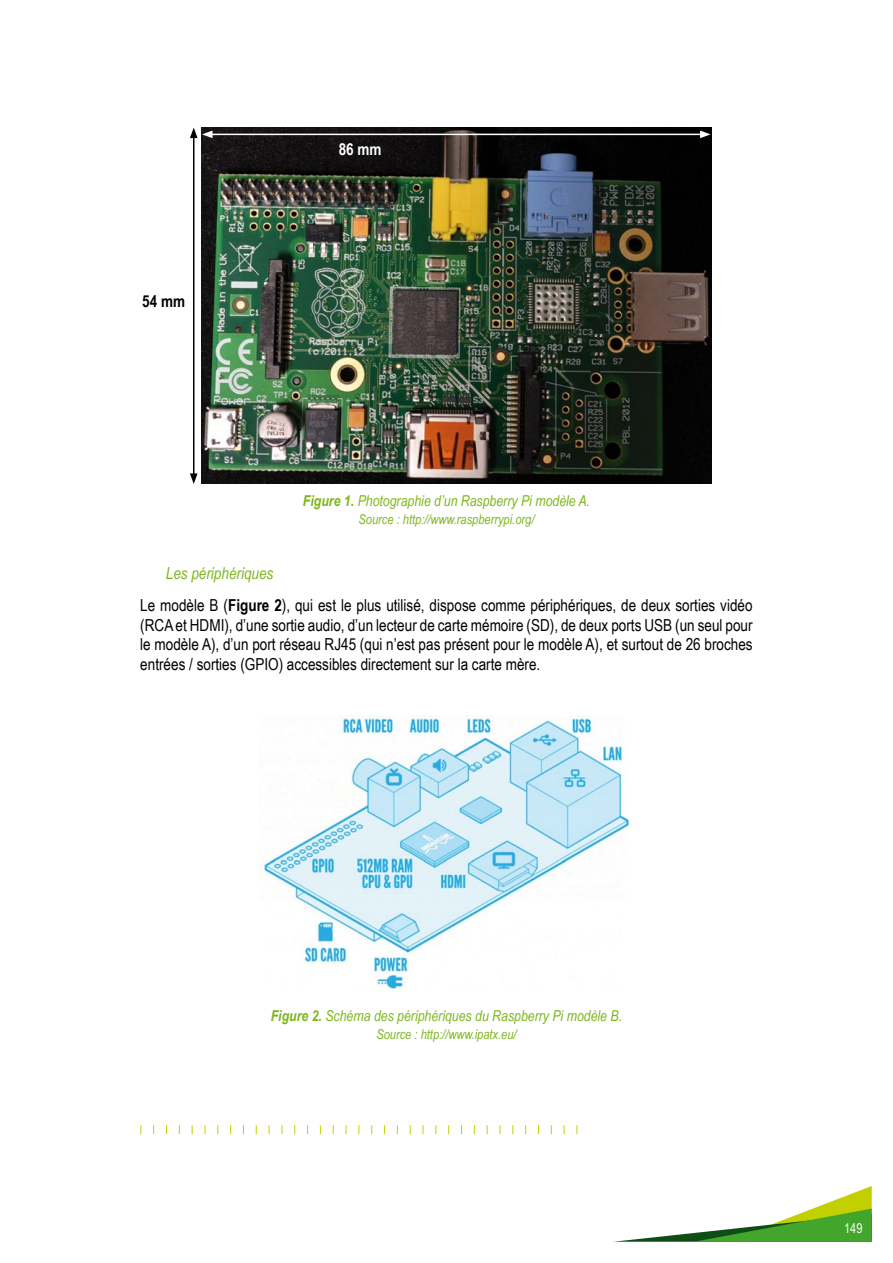
<style>
.page{position:relative;width:893px;height:1263px;background:#fff}
.page>*{position:absolute;margin:0;border:0;box-sizing:border-box;transform-origin:0 0}
.para1{font:16.5px/19.5px "Arial Narrow";color:#000;text-align:justify}
._2_42_2{font:italic 16.5px "Arial Narrow";color:#7db61c}
.t1{font:700 16.5px "Arial Narrow";color:#000}
.t2{font:700 16.5px "Arial Narrow";color:#fff}
.legende{font:italic 15px "Arial Narrow";color:#7db61c}
.legende-2{font:italic 13.5px "Arial Narrow";color:#7db61c}
.t3{font:13.5px "Arial Narrow";color:#fff}
.s1{font-weight:700}
</style>
<div class="page">
<svg style="left:614px;top:1186px;width:258px;height:56px"></svg>
<svg style="left:345px;top:1125px;width:2px;height:9px"></svg>
<svg style="left:422px;top:1125px;width:2px;height:9px"></svg>
<img style="left:201px;top:128px;width:510px;height:356px">
<hr style="left:193px;top:136px;width:1px;height:340px;background:#000">
<svg style="left:190px;top:473px;width:8px;height:11px"></svg>
<hr style="left:210px;top:134px;width:492px;height:1px;background:#fff">
<svg style="left:190px;top:128px;width:23px;height:10px"></svg>
<svg style="left:700px;top:131px;width:11px;height:7px"></svg>
<img style="left:263px;top:715px;width:367px;height:274px">
<p class="t1" style="left:142px;top:289px;width:44px">54 mm</p>
<p class="t2" style="left:339px;top:137px;width:44px">86 mm</p>
<p class="legende" style="left:303px;top:490px;width:289px"><span class="s1">Figure 1.</span> Photographie d’un Raspberry Pi modèle A.</p>
<p class="legende-2" style="left:359px;top:510px;width:177px">Source : http://www.raspberrypi.org/</p>
<p class="_2_42_2" style="left:166px;top:561px;width:109px">Les périphériques</p>
<p class="para1" style="left:140px;top:595px;width:614px">Le modèle B (<span class="s1">Figure 2</span>), qui est le plus utilisé, dispose comme périphériques, de deux sorties vidéo (RCA et HDMI), d’une sortie audio, d’un lecteur de carte mémoire (SD), de deux ports USB (un seul pour le modèle A), d’un port réseau RJ45 (qui n’est pas présent pour le modèle A), et surtout de 26 broches entrées / sorties (GPIO) accessibles directement sur la carte mère.</p>
<p class="legende" style="left:271px;top:1005px;width:353px"><span class="s1">Figure 2.</span> Schéma des périphériques du Raspberry Pi modèle B.</p>
<p class="legende-2" style="left:376px;top:1025px;width:142px">Source : http://www.ipatx.eu/</p>
<p class="t3" style="left:844px;top:1218px;width:20px">149</p>
</div>
